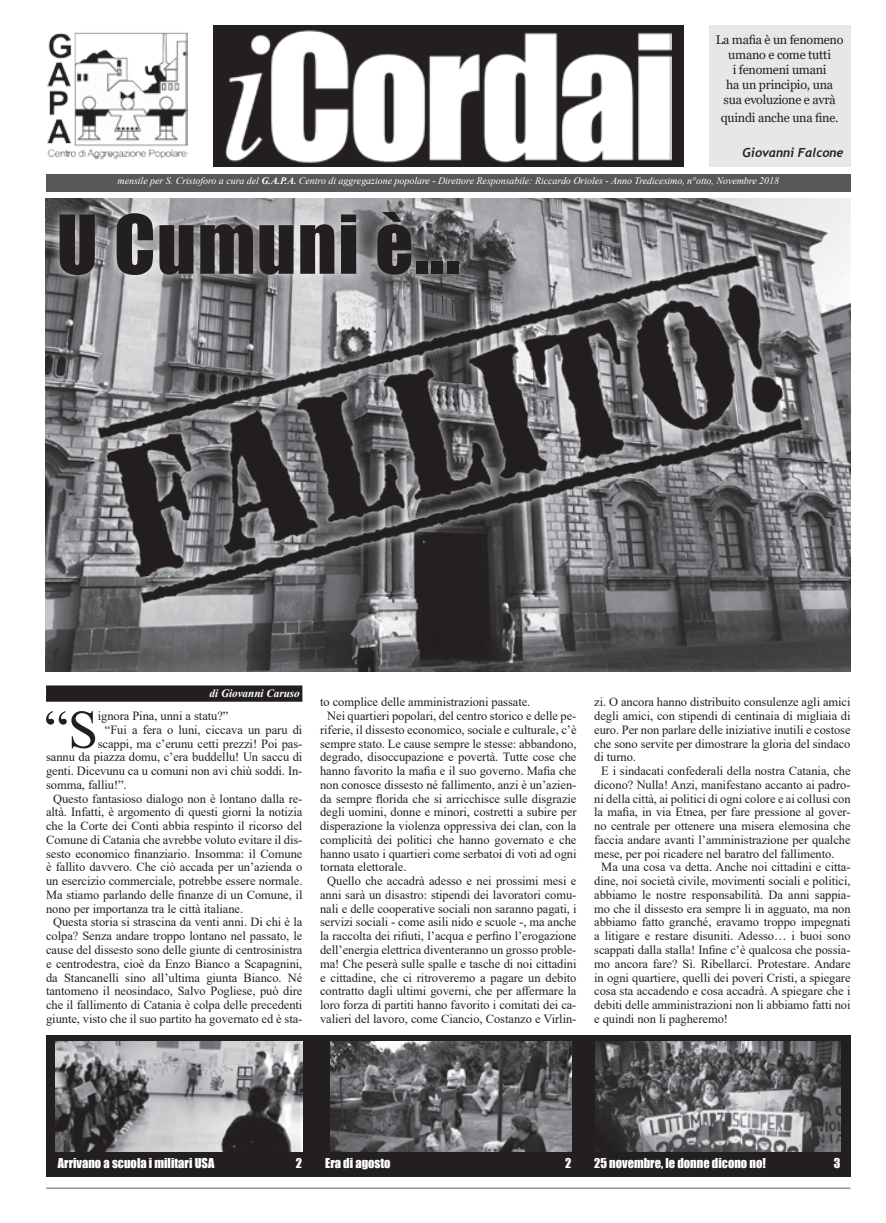
<style>
.page{position:relative;width:886px;height:1223px;background:#fff}
.page>*{position:absolute;margin:0;border:0;box-sizing:border-box;transform-origin:0 0}
.titolo_copertina{font:75px "Impact";letter-spacing:.02em;color:#231f20}
.testo_capolettera{font:54px "Times New Roman";color:#231f20}
.testo{font:12.5px/13.8px "Times New Roman";letter-spacing:-.005em;color:#231f20;text-align:justify}
.t1{font:12.5px/15px "Georgia";letter-spacing:-.02em;color:#231f20;text-align:center}
.box_indice{font:12.5px "Impact";color:#fff}
.testo_capolettera-2{font:12.5px "Times New Roman";letter-spacing:-.005em;color:#231f20}
.testata_-_citazione{font:italic 700 12.5px "Trebuchet";letter-spacing:-.005em;color:#231f20}
.firma{font:italic 700 11.25px "Times New Roman";letter-spacing:-.005em;color:#fff}
.testata_-_dati_numer{font:italic 10px "Times New Roman";letter-spacing:-.005em;color:#fff}
.s1{font-weight:700}
</style>
<div class="page">
<hr style="left:46px;top:1187px;width:804px;height:1px;background:#808285">
<img style="left:47px;top:32px;width:141px;height:128px">
<div style="left:213px;top:25px;width:470px;height:142px;background:#231f20"></div>
<img style="left:225px;top:30px;width:446px;height:133px">
<div style="left:709px;top:25px;width:141px;height:142px;background:#e6e7e9"></div>
<div style="left:46px;top:174px;width:804px;height:17px;background:#57585a"></div>
<div style="left:46px;top:1035px;width:804px;height:141px;background:#231f20"></div>
<img style="left:56px;top:1041px;width:246px;height:110px">
<div style="left:46px;top:685px;width:256px;height:16px;background:#231f20"></div>
<img style="left:45px;top:198px;width:806px;height:473px">
<img style="left:331px;top:1041px;width:241px;height:110px">
<img style="left:595px;top:1041px;width:246px;height:110px">
<div style="left:50px;top:202px;width:418px;height:82px;background:#fff;opacity:.75"></div>
<svg style="left:83px;top:242px;width:735px;height:373px;background:#848486"></svg>
<img style="left:78px;top:247px;width:747px;height:364px">
<p class="t1" style="left:716px;top:32px;width:129px">La mafia è un fenomeno umano e come tutti<br>i fenomeni umani<br>ha un principio, una sua evoluzione e avrà</p>
<p class="t1" style="left:721px;top:110px;width:119px">quindi anche una fine.</p>
<p class="testata_-_citazione" style="left:742px;top:145px;width:102px">Giovanni Falcone</p>
<p class="testata_-_dati_numer" style="left:118px;top:174px;width:663px">mensile per S. Cristoforo a cura del <span class="s1">G.A.P.A.</span> Centro di aggregazione popolare - Direttore Responsabile: Riccardo Orioles - Anno Tredicesimo, n°otto, Novembre 2018</p>
<p class="titolo_copertina" style="left:57px;top:186px;width:404px">U Cumuni è...</p>
<p class="firma" style="left:210px;top:685px;width:92px">di Giovanni Caruso</p>
<p class="testo_capolettera" style="left:44px;top:691px;width:55px">“S</p>
<p class="testo_capolettera-2" style="left:98px;top:707px;width:132px">ignora Pina, unni a statu?”</p>
<p class="testo" style="left:105px;top:722px;width:199px">“Fui a fera o luni, ciccava un paru di</p>
<p class="testo" style="left:98px;top:736px;width:206px">scappi, ma c’erunu cetti prezzi! Poi pas-</p>
<p class="testo" style="left:46px;top:750px;width:258px">sannu da piazza domu, c’era buddellu! Un saccu di</p>
<p class="testo" style="left:46px;top:763px;width:258px">genti. Dicevunu ca u comuni non avi chiù soddi. In-</p>
<p class="testo" style="left:46px;top:777px;width:82px">somma, falliu!”.</p>
<p class="testo" style="left:46px;top:791px;width:258px;text-indent:7px">Questo fantasioso dialogo non è lontano dalla re&shy;altà. Infatti, è argomento di questi giorni la notizia che la Corte dei Conti abbia respinto il ricorso del Comune di Catania che avrebbe voluto evitare il dis&shy;sesto economico finanziario. Insomma: il Comune è fallito davvero. Che ciò accada per un’azienda o un esercizio commerciale, potrebbe essere normale.<br>Ma stiamo parlando delle finanze di un Comune, il nono per importanza tra le città italiane.</p>
<p class="testo" style="left:46px;top:915px;width:258px;text-align:center">Questa storia si strascina da venti anni. Di chi è la colpa? Senza andare troppo lontano nel passato, le cause del dissesto sono delle giunte di centrosinistra e centrodestra, cioè da Enzo Bianco a Scapagnini, da Stancanelli sino all’ultima giunta Bianco. Né tantomeno il neosindaco, Salvo Pogliese, può dire che il fallimento di Catania è colpa delle precedenti giunte, visto che il suo partito ha governato ed è sta-</p>
<p class="testo" style="left:320px;top:695px;width:212px">to complice delle amministrazioni passate.</p>
<p class="testo" style="left:320px;top:708px;width:258px;text-indent:7px">Nei quartieri popolari, del centro storico e delle pe&shy;riferie, il dissesto economico, sociale e culturale, c’è sempre stato. Le cause sempre le stesse: abbandono, degrado, disoccupazione e povertà. Tutte cose che hanno favorito la mafia e il suo governo. Mafia che non conosce dissesto né fallimento, anzi è un’azien&shy;da sempre florida che si arricchisce sulle disgrazie degli uomini, donne e minori, costretti a subire per disperazione la violenza oppressiva dei clan, con la complicità dei politici che hanno governato e che hanno usato i quartieri come serbatoi di voti ad ogni tornata elettorale.</p>
<p class="testo" style="left:320px;top:873px;width:258px;text-align:center">Quello che accadrà adesso e nei prossimi mesi e anni sarà un disastro: stipendi dei lavoratori comu&shy;nali e delle cooperative sociali non saranno pagati, i servizi sociali - come asili nido e scuole -, ma anche la raccolta dei rifiuti, l’acqua e perfino l’erogazione dell’energia elettrica diventeranno un grosso proble&shy;ma! Che peserà sulle spalle e tasche di noi cittadini e cittadine, che ci ritroveremo a pagare un debito contratto dagli ultimi governi, che per affermare la loro forza di partiti hanno favorito i comitati dei ca&shy;valieri del lavoro, come Ciancio, Costanzo e Virlin-</p>
<p class="testo" style="left:594px;top:695px;width:258px">zi. O ancora hanno distribuito consulenze agli amici degli amici, con stipendi di centinaia di migliaia di euro. Per non parlare delle iniziative inutili e costose che sono servite per dimostrare la gloria del sindaco di turno.</p>
<p class="testo" style="left:594px;top:763px;width:258px;text-indent:7px">E i sindacati confederali della nostra Catania, che dicono? Nulla! Anzi, manifestano accanto ai padro&shy;ni della città, ai politici di ogni colore e ai collusi con la mafia, in via Etnea, per fare pressione al gover&shy;no centrale per ottenere una misera elemosina che faccia andare avanti l’amministrazione per qualche mese, per poi ricadere nel baratro del fallimento.</p>
<p class="testo" style="left:594px;top:860px;width:258px;text-indent:7px">Ma una cosa va detta. Anche noi cittadini e citta&shy;dine, noi società civile, movimenti sociali e politici, abbiamo le nostre responsabilità. Da anni sappia&shy;mo che il dissesto era sempre li in agguato, ma non abbiamo fatto granché, eravamo troppo impegnati a litigare e restare disuniti. Adesso… i buoi sono scappati dalla stalla! Infine c’è qualcosa che possia&shy;mo ancora fare? Sì. Ribellarci. Protestare. Andare in ogni quartiere, quelli dei poveri Cristi, a spiegare cosa sta accadendo e cosa accadrà. A spiegare che i debiti delle amministrazioni non li abbiamo fatti noi e quindi non li pagheremo!</p>
<p class="box_indice" style="left:58px;top:1153px;width:158px">Arrivano a scuola i militari USA</p>
<p class="box_indice" style="left:296px;top:1153px;width:8px">2</p>
<p class="box_indice" style="left:325px;top:1153px;width:67px">Era di agosto</p>
<p class="box_indice" style="left:565px;top:1153px;width:8px">2</p>
<p class="box_indice" style="left:594px;top:1153px;width:173px">25 novembre, le donne dicono no!</p>
<p class="box_indice" style="left:834px;top:1153px;width:8px">3</p>
</div>
